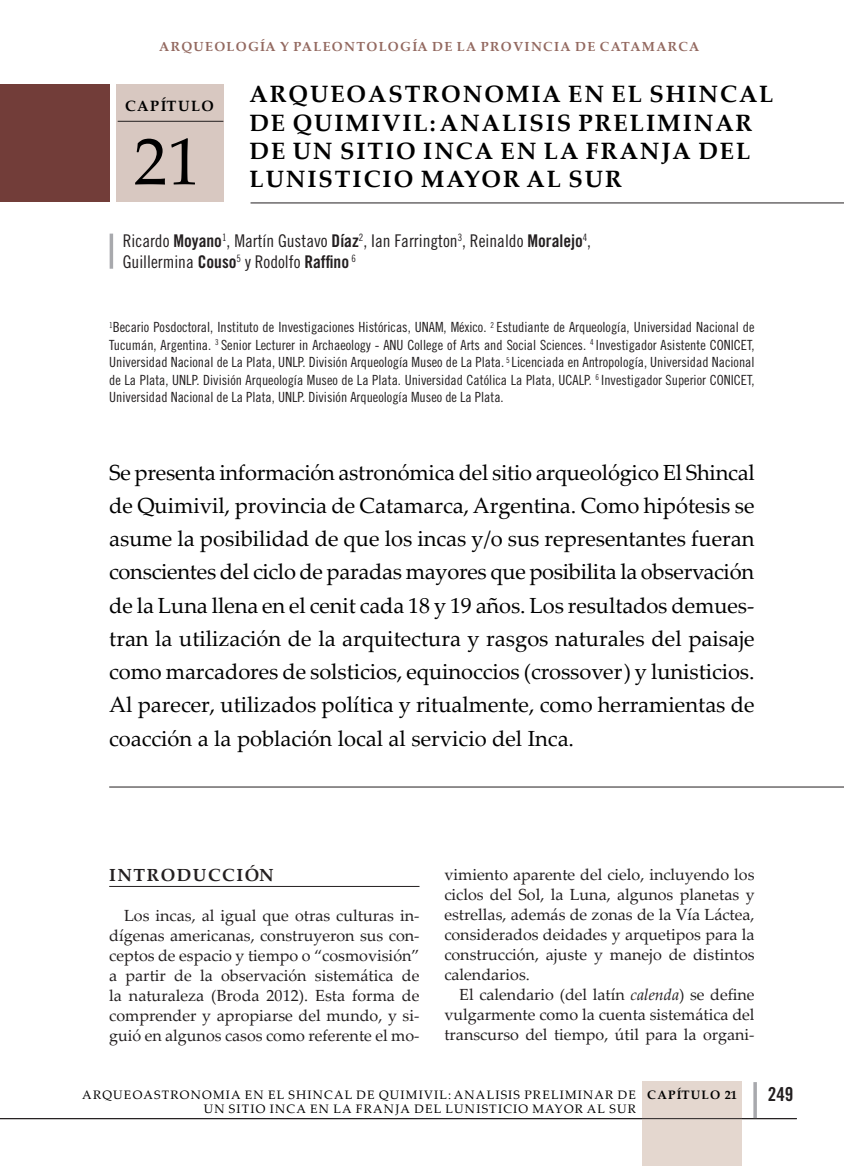
<style>
.page{position:relative;width:844px;height:1166px;background:#fff}
.page>*{position:absolute;margin:0;border:0;box-sizing:border-box;transform-origin:0 0}
.t1{font:66.5px "Palatino Linotype";color:#000}
.t2{font:700 23.62px "Palatino Linotype";letter-spacing:.08em;color:#000}
.t3{font:21.88px/33.2px "Palatino Linotype";color:#000;text-align:justify}
.t4{font:19.25px "Trade Gothic Bold Cond Twenty";color:#231f20}
.t5{font:17.5px/21px "Trade Gothic Cond Eighteen";color:#231f20}
.t6{font:700 17.5px "Palatino Linotype";letter-spacing:.085em;color:#231f20}
.t7{font:16.1px/19.9px "Palatino Linotype";color:#231f20;text-align:justify}
.t8{font:700 14.88px "Palatino Linotype";color:#000}
.t9{font:14px/17.5px "Trade Gothic Cond Eighteen";color:#231f20;text-align:justify}
.t10{font:700 13.12px "Palatino Linotype";letter-spacing:.1em;color:#936960}
.t11{font:12.25px "Palatino Linotype";letter-spacing:.1em;color:#000}
.t12{font:700 12.25px "Palatino Linotype";color:#000}
.s1{font-family:"Trade Gothic Bold Cond Twenty"}
.s2{font-style:italic}
.s3{font-weight:700}
</style>
<div class="page">
<div style="left:642px;top:1081px;width:99px;height:85px;background:#e4d7cf"></div>
<hr style="left:753px;top:1082px;width:3px;height:37px;background:#a8a9ad">
<hr style="left:0;top:1118px;width:796px;height:1px;background:#231f20">
<div style="left:117px;top:84px;width:107px;height:118px;background:#d8c8c1"></div>
<div style="left:0;top:84px;width:110px;height:118px;background:#723d39"></div>
<hr style="left:118px;top:121px;width:105px;height:1px;background:#231f20">
<hr style="left:250px;top:202px;width:593px;height:1px;background:#231f20">
<hr style="left:110px;top:234px;width:3px;height:35px;background:#a8a9ad">
<hr style="left:109px;top:786px;width:734px;height:1px;background:#231f20">
<hr style="left:109px;top:886px;width:310px;height:1px;background:#231f20">
<p class="t10" style="left:159px;top:38px;width:538px">ARQUEOLOGÍA Y PALEONTOLOGÍA DE LA PROVINCIA DE CATAMARCA</p>
<p class="t8" style="left:125px;top:95px;width:55px">CAPÍTULO</p>
<h1 class="t1" style="left:134px;top:114px;width:68px">21</h1>
<h2 class="t2" style="left:249px;top:77px;width:41px">ARQUEO</h2>
<h2 class="t2" style="left:368px;top:77px;width:57px">ASTRONOMI</h2>
<h2 class="t2" style="left:542px;top:77px;width:162px">A EN EL SHINC</h2>
<h2 class="t2" style="left:738px;top:77px;width:34px">AL</h2>
<h2 class="t2" style="left:249px;top:106px;width:61px">DE QUIMIVIL</h2>
<h2 class="t2" style="left:429px;top:106px;width:183px">: ANALI SIS PRELIMIN</h2>
<h2 class="t2" style="left:715px;top:106px;width:38px">AR</h2>
<h2 class="t2" style="left:249px;top:134px;width:123px">DE UN SITIO</h2>
<h2 class="t2" style="left:423px;top:134px;width:18px">INC</h2>
<h2 class="t2" style="left:475px;top:134px;width:242px">A EN LA FRANJA DEL</h2>
<h2 class="t2" style="left:249px;top:162px;width:18px">LUNI</h2>
<h2 class="t2" style="left:318px;top:162px;width:33px">STICIO</h2>
<h2 class="t2" style="left:420px;top:162px;width:63px">MAYOR</h2>
<h2 class="t2" style="left:526px;top:162px;width:78px">AL SUR</h2>
<p class="t5" style="left:123px;top:230px;width:469px">Ricardo <span class="s1">Moyano</span><sup>1</sup>, Martín Gustavo <span class="s1">Díaz</span><sup>2</sup>, Ian Farrington<sup>3</sup>, Reinaldo <span class="s1">Moralejo</span><sup>4</sup>,<br>Guillermina <span class="s1">Couso</span><sup>5</sup> y Rodolfo <span class="s1">Raffino</span> <sup>6</sup></p>
<p class="t9" style="left:109px;top:318px;width:646px"><sup>1</sup>Becario Posdoctoral, Instituto de Investigaciones Históricas, UNAM, México. <sup>2</sup> Estudiante de Arqueología, Universidad Nacional de Tucumán, Argentina. <sup>3</sup> Senior Lecturer in Archaeology - ANU College of Arts and Social Sciences. <sup>4</sup> Investigador Asistente CONICET, Universidad Nacional de La Plata, UNLP. División Arqueología Museo de La Plata. <sup>5</sup> Licenciada en Antropología, Universidad Nacional de La Plata, UNLP. División Arqueología Museo de La Plata. Universidad Católica La Plata, UCALP. <sup>6</sup> Investigador Superior CONICET, Universidad Nacional de La Plata, UNLP. División Arqueología Museo de La Plata.</p>
<p class="t3" style="left:109px;top:455px;width:647px">Se presenta información astronómica del sitio arqueológico El Shincal de Quimivil, provincia de Catamarca, Argentina. Como hipótesis se asume la posibilidad de que los incas y/o sus representantes fueran conscientes del ciclo de paradas mayores que posibilita la observación de la Luna llena en el cenit cada 18 y 19 años. Los resultados demues&shy;tran la utilización de la arquitectura y rasgos naturales del paisaje como marcadores de solsticios, equinoccios (crossover) y lunisticios.<br>Al parecer, utilizados política y ritualmente, como herramientas de coacción a la población local al servicio del Inca.</p>
<p class="t6" style="left:109px;top:863px;width:166px">INTRODUCCIÓN</p>
<p class="t7" style="left:109px;top:905px;width:312px;text-indent:15px">Los incas, al igual que otras culturas in&shy;dígenas americanas, construyeron sus con&shy;ceptos de espacio y tiempo o “cosmovisión” a partir de la observación sistemática de la naturaleza (Broda 2012). Esta forma de comprender y apropiarse del mundo, y si&shy;guió en algunos casos como referente el mo-</p>
<p class="t7" style="left:444px;top:864px;width:312px">vimiento aparente del cielo, incluyendo los ciclos del Sol, la Luna, algunos planetas y estrellas, además de zonas de la Vía Láctea, considerados deidades y arquetipos para la construcción, ajuste y manejo de distintos calendarios.</p>
<p class="t7" style="left:444px;top:984px;width:312px;text-indent:15px">El calendario (del latín <span class="s2">calenda</span>) se define vulgarmente como la cuenta sistemática del transcurso del tiempo, útil para la organi-</p>
<p class="t11" style="left:82px;top:1086px;width:610px">ARQUEOASTRONOMIA EN EL SHINCAL DE QUIMIVIL: ANALISIS PRELIMINAR DE <span class="s3">CAPÍTULO</span></p>
<p class="t12" style="left:724px;top:1086px;width:14px">21</p>
<p class="t11" style="left:204px;top:1100px;width:433px">UN SITIO INCA EN LA FRANJA DEL LUNISTICIO MAYOR AL SUR</p>
<p class="t4" style="left:767px;top:1082px;width:27px">249</p>
</div>
